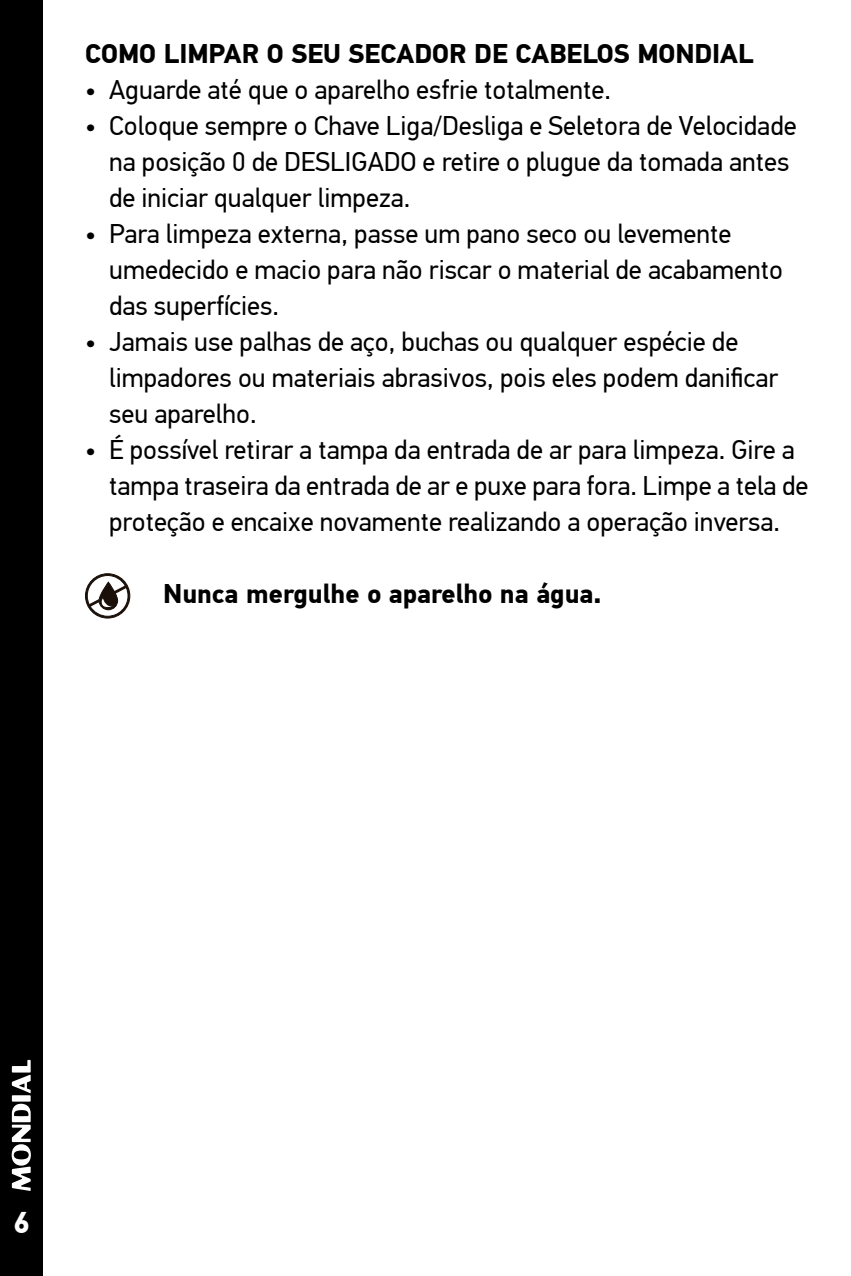
<style>
.page{position:relative;width:851px;height:1276px;background:#fff}
.page>*{position:absolute;margin:0;border:0;box-sizing:border-box;transform-origin:0 0}
.t1{font:700 30px "PF Din Text Pro";color:#fff}
.t2{font:27px/36px "PF Din Text Pro";color:#000}
.t3{font:700 27px "PF Din Text Pro";color:#000}
</style>
<div class="page">
<div style="left:0;top:0;width:43px;height:1276px;background:#000"></div>
<svg style="left:12px;top:1060px;width:19px;height:131px"></svg>
<svg style="left:85px;top:573px;width:45px;height:46px"></svg>
<p class="t3" style="left:85px;top:37px;width:670px">COMO LIMPAR O SEU SECADOR DE CABELOS MONDIAL</p>
<p class="t2" style="left:85px;top:72px;width:527px">• Aguarde até que o aparelho esfrie totalmente.</p>
<p class="t2" style="left:109px;top:108px;width:689px;text-indent:-24px">• Coloque sempre o Chave Liga/Desliga e Seletora de Velocidade na posição 0 de DESLIGADO e retire o plugue da tomada antes de iniciar qualquer limpeza.</p>
<p class="t2" style="left:109px;top:216px;width:675px;text-indent:-24px">• Para limpeza externa, passe um pano seco ou levemente umedecido e macio para não riscar o material de acabamento das superfícies.</p>
<p class="t2" style="left:109px;top:324px;width:670px;text-indent:-24px">• Jamais use palhas de aço, buchas ou qualquer espécie de limpadores ou materiais abrasivos, pois eles podem danificar seu aparelho.</p>
<p class="t2" style="left:109px;top:432px;width:700px;text-indent:-24px">• É possível retirar a tampa da entrada de ar para limpeza. Gire a tampa traseira da entrada de ar e puxe para fora. Limpe a tela de proteção e encaixe novamente realizando a operação inversa.</p>
<p class="t3" style="left:163px;top:577px;width:440px">Nunca mergulhe o aparelho na água.</p>
<p class="t1" style="left:13px;top:1204px;width:18px">6</p>
</div>
